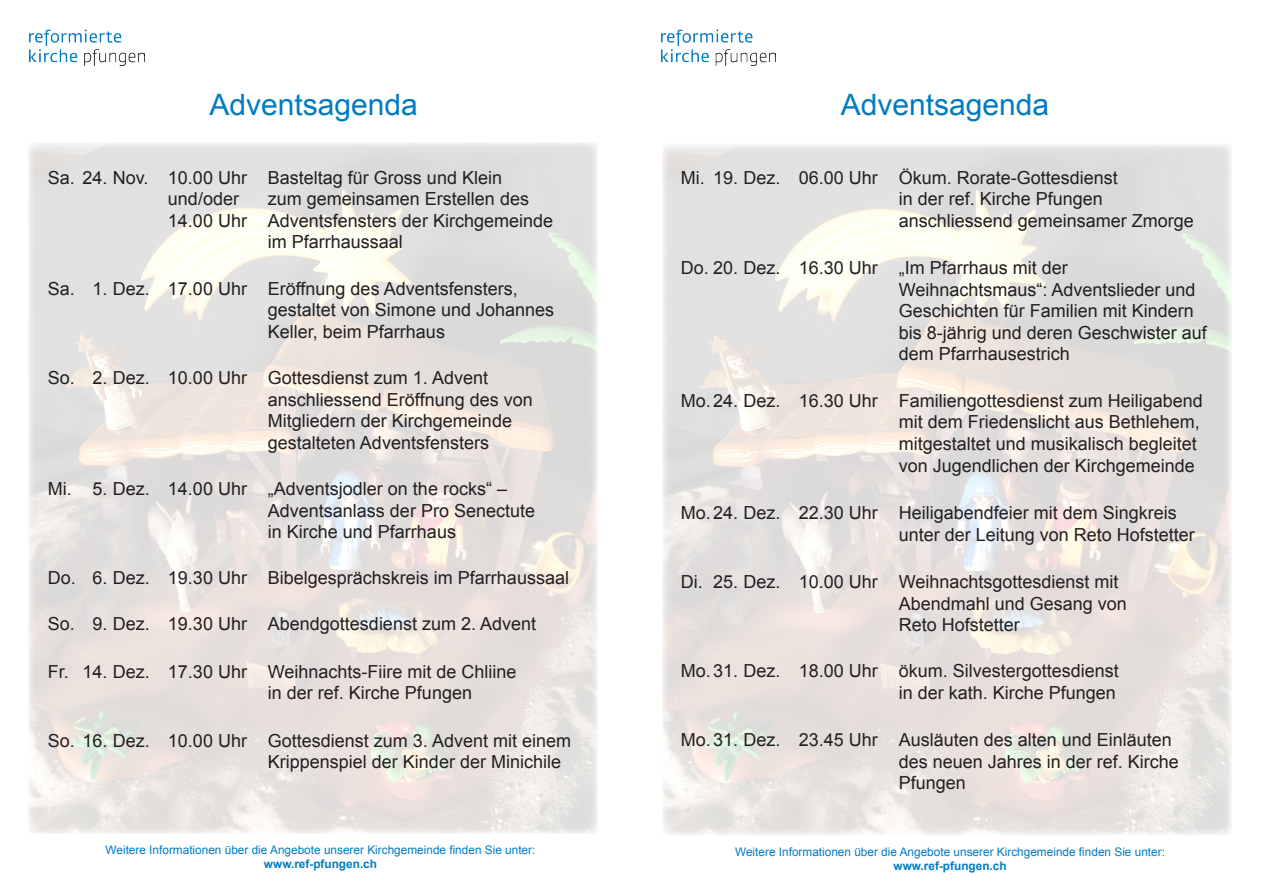
<style>
.page{position:relative;width:1263px;height:893px;background:#fff}
.page>*{position:absolute;margin:0;border:0;box-sizing:border-box;transform-origin:0 0}
.t1{font:29.4px "Arial";color:#007cc2}
.Absatzformat_12{font:18px/21.6px "Arial";color:#231f20}
.t2{font:11.85px "Arial";color:#007cc2}
.t3{font:700 11.85px "Arial";color:#007cc2}
</style>
<div class="page">
<img style="left:28px;top:143px;width:569px;height:691px">
<img style="left:30px;top:30px;width:114px;height:36px">
<img style="left:661px;top:30px;width:114px;height:36px">
<img style="left:662px;top:145px;width:569px;height:690px">
<p class="t1" style="left:209px;top:85px;width:210px">Adventsagenda</p>
<p class="Absatzformat_12" style="left:48px;top:167px;width:102px">Sa. 24. Nov.</p>
<p class="Absatzformat_12" style="left:168px;top:167px;width:81px">10.00 Uhr</p>
<p class="Absatzformat_12" style="left:168px;top:188px;width:73px">und/oder</p>
<p class="Absatzformat_12" style="left:168px;top:210px;width:81px">14.00 Uhr</p>
<p class="Absatzformat_12" style="left:268px;top:167px;width:287px">Basteltag für Gross und Klein<br>zum gemeinsamen Erstellen des<br>Adventsfensters der Kirchgemeinde im Pfarrhaussaal</p>
<p class="Absatzformat_12" style="left:48px;top:278px;width:29px">Sa.</p>
<p class="Absatzformat_12" style="left:92px;top:278px;width:59px">1. Dez.</p>
<p class="Absatzformat_12" style="left:168px;top:278px;width:81px">17.00 Uhr</p>
<p class="Absatzformat_12" style="left:268px;top:278px;width:288px">Eröffnung des Adventsfensters, gestaltet von Simone und Johannes<br>Keller, beim Pfarrhaus</p>
<p class="Absatzformat_12" style="left:48px;top:367px;width:29px">So.</p>
<p class="Absatzformat_12" style="left:92px;top:367px;width:59px">2. Dez.</p>
<p class="Absatzformat_12" style="left:168px;top:367px;width:81px">10.00 Uhr</p>
<p class="Absatzformat_12" style="left:268px;top:367px;width:266px">Gottesdienst zum 1. Advent anschliessend Eröffnung des von<br>Mitgliedern der Kirchgemeinde gestalteten Adventsfensters</p>
<p class="Absatzformat_12" style="left:48px;top:478px;width:25px">Mi.</p>
<p class="Absatzformat_12" style="left:92px;top:478px;width:59px">5. Dez.</p>
<p class="Absatzformat_12" style="left:168px;top:478px;width:81px">14.00 Uhr</p>
<p class="Absatzformat_12" style="left:268px;top:478px;width:241px">„Adventsjodler on the rocks“ –</p>
<p class="Absatzformat_12" style="left:268px;top:500px;width:269px">Adventsanlass der Pro Senectute</p>
<p class="Absatzformat_12" style="left:268px;top:521px;width:190px">in Kirche und Pfarrhaus</p>
<p class="Absatzformat_12" style="left:48px;top:567px;width:30px">Do.</p>
<p class="Absatzformat_12" style="left:92px;top:567px;width:59px">6. Dez.</p>
<p class="Absatzformat_12" style="left:168px;top:567px;width:81px">19.30 Uhr</p>
<p class="Absatzformat_12" style="left:268px;top:567px;width:303px">Bibelgesprächskreis im Pfarrhaussaal</p>
<p class="Absatzformat_12" style="left:48px;top:613px;width:29px">So.</p>
<p class="Absatzformat_12" style="left:92px;top:613px;width:59px">9. Dez.</p>
<p class="Absatzformat_12" style="left:168px;top:613px;width:81px">19.30 Uhr</p>
<p class="Absatzformat_12" style="left:268px;top:613px;width:270px">Abendgottesdienst zum 2. Advent</p>
<p class="Absatzformat_12" style="left:268px;top:661px;width:250px">Weihnachts-Fiire mit de Chliine</p>
<p class="Absatzformat_12" style="left:268px;top:682px;width:206px">in der ref. Kirche Pfungen</p>
<p class="Absatzformat_12" style="left:48px;top:661px;width:23px">Fr.</p>
<p class="Absatzformat_12" style="left:82px;top:661px;width:69px">14. Dez.</p>
<p class="Absatzformat_12" style="left:168px;top:661px;width:81px">17.30 Uhr</p>
<p class="Absatzformat_12" style="left:48px;top:730px;width:103px">So. 16. Dez.</p>
<p class="Absatzformat_12" style="left:168px;top:730px;width:81px">10.00 Uhr</p>
<p class="Absatzformat_12" style="left:268px;top:730px;width:305px">Gottesdienst zum 3. Advent mit einem<br>Krippenspiel der Kinder der Minichile</p>
<p class="t2" style="left:106px;top:842px;width:431px">Weitere Informationen über die Angebote unserer Kirchgemeinde finden Sie unter:</p>
<p class="t3" style="left:264px;top:856px;width:115px">www.ref-pfungen.ch</p>
<p class="t1" style="left:841px;top:85px;width:210px">Adventsagenda</p>
<p class="Absatzformat_12" style="left:681px;top:167px;width:25px">Mi.</p>
<p class="Absatzformat_12" style="left:713px;top:167px;width:69px">19. Dez.</p>
<p class="Absatzformat_12" style="left:799px;top:167px;width:81px">06.00 Uhr</p>
<p class="Absatzformat_12" style="left:899px;top:167px;width:221px">Ökum. Rorate-Gottesdienst</p>
<p class="Absatzformat_12" style="left:899px;top:188px;width:206px">in der ref. Kirche Pfungen</p>
<p class="Absatzformat_12" style="left:899px;top:210px;width:297px">anschliessend gemeinsamer Zmorge</p>
<p class="Absatzformat_12" style="left:681px;top:257px;width:101px">Do. 20. Dez.</p>
<p class="Absatzformat_12" style="left:799px;top:257px;width:81px">16.30 Uhr</p>
<p class="Absatzformat_12" style="left:899px;top:257px;width:310px">„Im Pfarrhaus mit der<br>Weihnachtsmaus“: Adventslieder und<br>Geschichten für Familien mit Kindern bis 8-jährig und deren Geschwister auf dem Pfarrhausestrich</p>
<p class="Absatzformat_12" style="left:681px;top:390px;width:101px">Mo.24. Dez.</p>
<p class="Absatzformat_12" style="left:799px;top:390px;width:81px">16.30 Uhr</p>
<p class="Absatzformat_12" style="left:899px;top:390px;width:306px">Familiengottesdienst zum Heiligabend mit dem Friedenslicht aus Bethlehem, mitgestaltet und musikalisch begleitet von Jugendlichen der Kirchgemeinde</p>
<p class="Absatzformat_12" style="left:681px;top:502px;width:101px">Mo.24. Dez.</p>
<p class="Absatzformat_12" style="left:799px;top:502px;width:81px">22.30 Uhr</p>
<p class="Absatzformat_12" style="left:899px;top:502px;width:298px">Heiligabendfeier mit dem Singkreis unter der Leitung von Reto Hofstetter</p>
<p class="Absatzformat_12" style="left:681px;top:571px;width:23px">Di.</p>
<p class="Absatzformat_12" style="left:713px;top:571px;width:69px">25. Dez.</p>
<p class="Absatzformat_12" style="left:799px;top:571px;width:81px">10.00 Uhr</p>
<p class="Absatzformat_12" style="left:899px;top:571px;width:230px">Weihnachtsgottesdienst mit<br>Abendmahl und Gesang von</p>
<p class="Absatzformat_12" style="left:899px;top:614px;width:123px">Reto Hofstetter</p>
<p class="Absatzformat_12" style="left:681px;top:660px;width:101px">Mo.31. Dez.</p>
<p class="Absatzformat_12" style="left:799px;top:660px;width:81px">18.00 Uhr</p>
<p class="Absatzformat_12" style="left:899px;top:660px;width:222px">ökum. Silvestergottesdienst</p>
<p class="Absatzformat_12" style="left:899px;top:682px;width:219px">in der kath. Kirche Pfungen</p>
<p class="Absatzformat_12" style="left:681px;top:729px;width:101px">Mo.31. Dez.</p>
<p class="Absatzformat_12" style="left:799px;top:729px;width:81px">23.45 Uhr</p>
<p class="Absatzformat_12" style="left:899px;top:729px;width:275px">Ausläuten des alten und Einläuten</p>
<p class="Absatzformat_12" style="left:899px;top:751px;width:282px">des neuen Jahres in der ref. Kirche<br>Pfungen</p>
<p class="t2" style="left:735px;top:844px;width:431px">Weitere Informationen über die Angebote unserer Kirchgemeinde finden Sie unter:</p>
<p class="t3" style="left:893px;top:858px;width:115px">www.ref-pfungen.ch</p>
</div>
